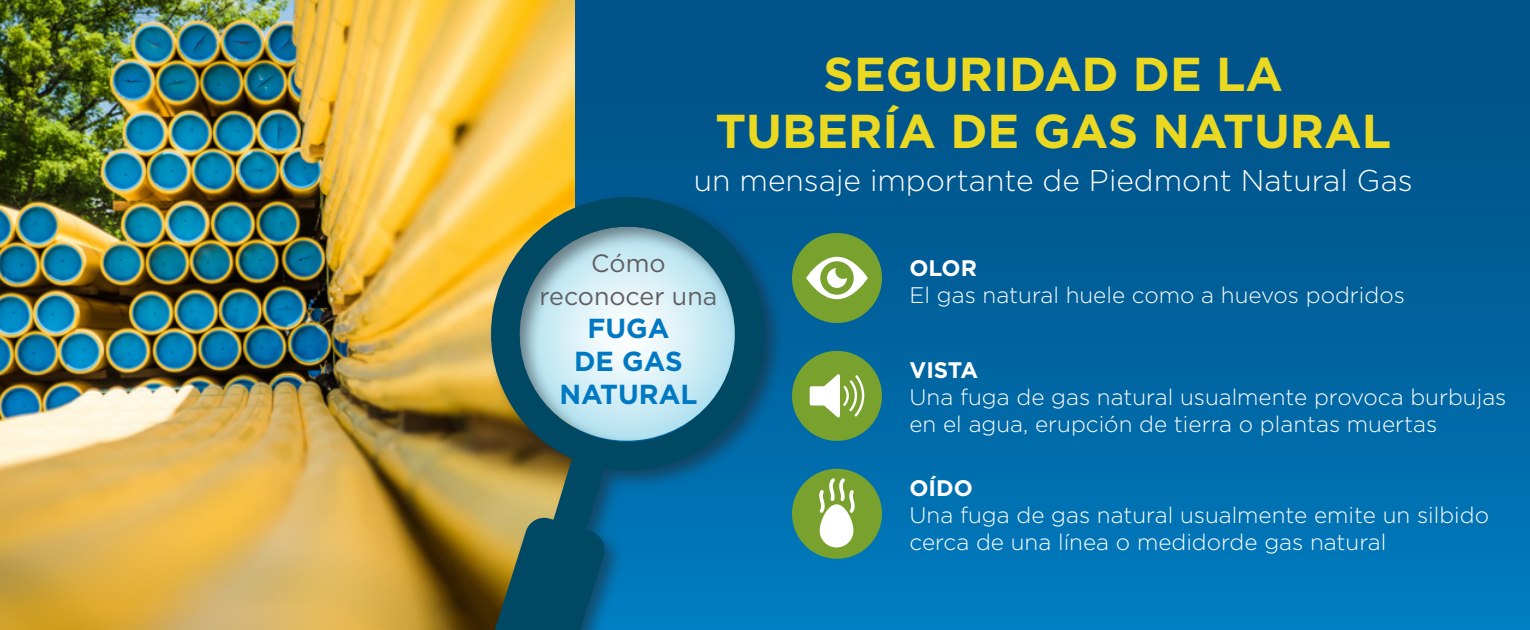
<style>
.page{position:relative;width:1530px;height:630px;background:#fff}
.page>*{position:absolute;margin:0;border:0;box-sizing:border-box;transform-origin:0 0}
.t1{font:700 47.5px/57px "Gotham";color:#ead821;text-align:center}
.t2{font:300 30px "Gotham";color:#fff}
.t3{font:700 27.5px/33px "Gotham";color:#0079c2;text-align:center}
.t4{font:25px/33px "Gotham";color:#5f5f62;text-align:center}
.t5{font:300 22.5px/27px "Gotham";color:#fff}
.s1{font-weight:700}
</style>
<div class="page">
<div style="left:574px;top:0;width:956px;height:630px;background:linear-gradient(to bottom,#004d81,#007abd)"></div>
<img style="left:0;top:0;width:574px;height:630px">
<div style="left:792px;top:233px;width:90px;height:90px;background:#78a22d;border-radius:50%"></div>
<svg style="left:806px;top:257px;width:62px;height:42px"></svg>
<div style="left:792px;top:469px;width:90px;height:90px;background:#78a22d;border-radius:50%"></div>
<svg style="left:819px;top:478px;width:36px;height:35px"></svg>
<div style="left:820px;top:504px;width:33px;height:44px;background:#fff;border-radius:17px"></div>
<div style="left:792px;top:351px;width:90px;height:90px;background:#78a22d;border-radius:50%"></div>
<svg style="left:810px;top:374px;width:54px;height:44px"></svg>
<div style="left:463px;top:191px;width:323px;height:439px;background:#231f20;opacity:.5"></div>
<svg style="left:466px;top:186px;width:309px;height:444px;background:#598b95"></svg>
<p class="t1" style="left:715px;top:45px;width:677px">SEGURIDAD DE LA<br>TUBERÍA DE GAS NATURAL</p>
<p class="t2" style="left:694px;top:161px;width:720px">un mensaje importante de Piedmont Natural Gas</p>
<p class="t4" style="left:540px;top:247px;width:179px">Cómo reconocer una</p>
<p class="t3" style="left:559px;top:312px;width:140px">FUGA<br>DE GAS<br>NATURAL</p>
<p class="t5" style="left:909px;top:254px;width:497px"><span class="s1">OLOR<br></span>El gas natural huele como a huevos podridos</p>
<p class="t5" style="left:909px;top:356px;width:598px"><span class="s1">VISTA<br></span>Una fuga de gas natural usualmente provoca burbujas en el agua, erupción de tierra o plantas muertas</p>
<p class="t5" style="left:909px;top:474px;width:581px"><span class="s1">OÍDO<br></span>Una fuga de gas natural usualmente emite un silbido cerca de una línea o medidorde gas natural</p>
</div>
